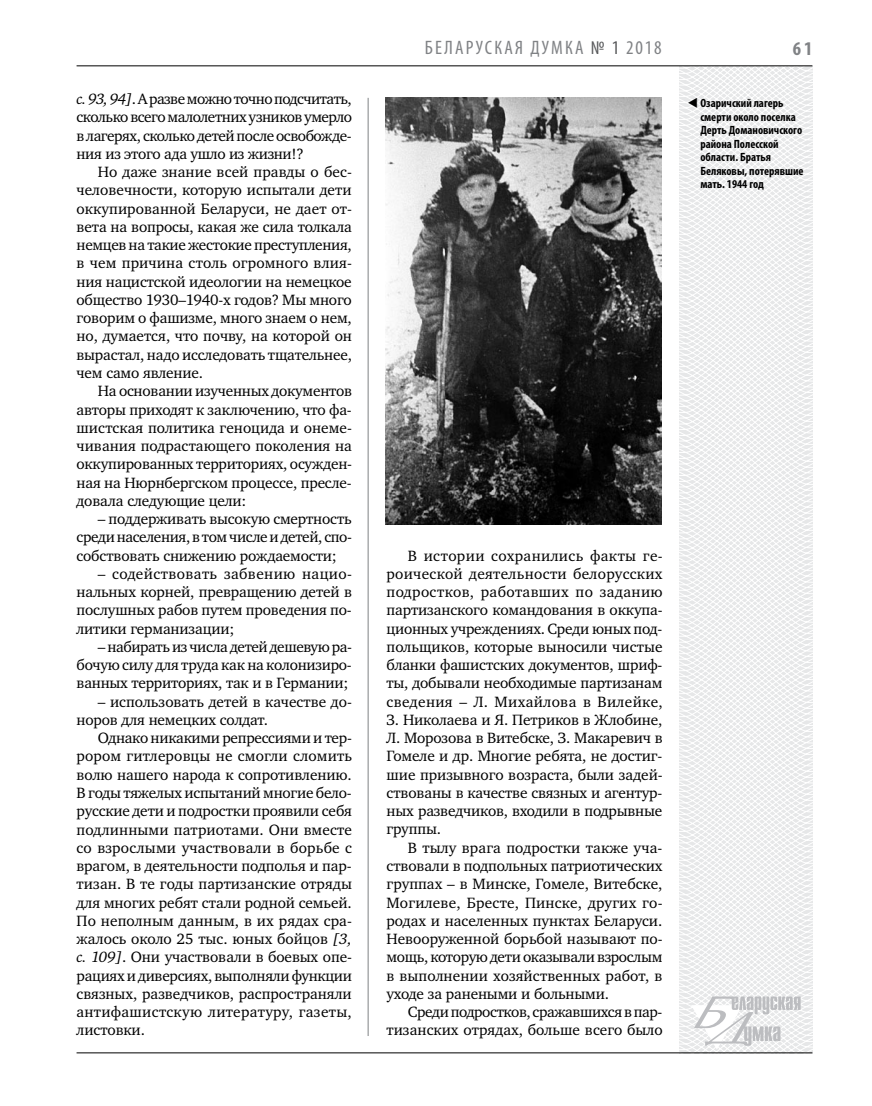
<style>
.page{position:relative;width:872px;height:1106px;background:#fff}
.page>*{position:absolute;margin:0;border:0;box-sizing:border-box;transform-origin:0 0}
.t1{font:condensed 19.5px "Myriad Pro";letter-spacing:.11em;color:#808285}
.t2{font:700 condensed 19.5px "Myriad Pro";color:#808285}
.t3{font:15.3px/18.3px "Charter C";letter-spacing:-.01em;color:#000;text-align:justify}
.t4{font:700 condensed 12px/13.5px "Myriad Pro";color:#000}
.s1{font-style:italic}
.s2{color:#58595b}
</style>
<div class="page">
<hr style="left:368px;top:98px;width:1px;height:938px;background:#808285">
<svg style="left:621px;top:65px;width:192px;height:989px"></svg>
<svg style="left:691px;top:996px;width:109px;height:53px"></svg>
<hr style="left:77px;top:65px;width:735px;height:1px;background:#000">
<hr style="left:77px;top:1052px;width:735px;height:1px;background:#000">
<img style="left:386px;top:97px;width:275px;height:427px">
<svg style="left:698px;top:107px;width:12px;height:1px"></svg>
<p class="t3" style="left:77px;top:90px;width:277px"><span class="s1">с. 93, 94]</span>. А разве можно точно подсчитать, сколько всего малолетних узников умерло в лагерях, сколько детей после освобожде&shy;ния из этого ада ушло из жизни!?</p>
<p class="t3" style="left:77px;top:163px;width:277px;text-indent:21px">Но даже знание всей правды о бес&shy;человечности, которую испытали дети оккупированной Беларуси, не дает от&shy;вета на вопросы, какая же сила толкала немцев на такие жестокие преступления, в чем причина столь огромного влия&shy;ния нацистской идеологии на немецкое общество 1930–1940-х годов? Мы много говорим о фашизме, много знаем о нем, но, думается, что почву, на которой он вырастал, надо исследовать тщательнее, чем само явление.</p>
<p class="t3" style="left:77px;top:382px;width:277px;text-indent:21px">На основании изученных документов авторы приходят к заключению, что фа&shy;шистская политика геноцида и онеме&shy;чивания подрастающего поколения на оккупированных территориях, осужден&shy;ная на Нюрнбергском процессе, пресле&shy;довала следующие цели:</p>
<p class="t3" style="left:77px;top:510px;width:277px;text-indent:21px">– поддерживать высокую смертность среди населения, в том числе и детей, спо&shy;собствовать снижению рождаемости;</p>
<p class="t3" style="left:77px;top:564px;width:277px;text-indent:21px">– содействовать забвению нацио&shy;нальных корней, превращению детей в послушных рабов путем проведения по&shy;литики германизации;</p>
<p class="t3" style="left:77px;top:637px;width:277px;text-indent:21px">– набирать из числа детей дешевую ра&shy;бочую силу для труда как на колонизиро&shy;ванных территориях, так и в Германии;</p>
<p class="t3" style="left:77px;top:692px;width:277px;text-indent:21px">– использовать детей в качестве до&shy;норов для немецких солдат.</p>
<p class="t3" style="left:77px;top:729px;width:277px;text-indent:21px">Однако никакими репрессиями и тер&shy;рором гитлеровцы не смогли сломить волю нашего народа к сопротивлению.<br>В годы тяжелых испытаний многие бело&shy;русские дети и подростки проявили себя подлинными патриотами. Они вместе со взрослыми участвовали в борьбе с врагом, в деятельности подполья и пар&shy;тизан. В те годы партизанские отряды для многих ребят стали родной семьей.<br>По неполным данным, в их рядах сра&shy;жалось около 25 тыс. юных бойцов <span class="s1">[3, с. 109]</span>. Они участвовали в боевых опе&shy;рациях и диверсиях, выполняли функции связных, разведчиков, распространяли антифашистскую литературу, газеты, листовки.</p>
<p class="t1" style="left:425px;top:36px;width:238px">БЕЛАРУСКАЯ ДУМКА <span class="s2">№ 1</span> 2018</p>
<p class="t2" style="left:793px;top:37px;width:21px">61</p>
<p class="t4" style="left:700px;top:96px;width:105px;text-indent:-13px">▼ Озаричский лагерь смерти около поселка<br>Дерть Домановичского района Полесской области. Братья<br>Беляковы, потерявшие мать. 1944 год</p>
<p class="t3" style="left:386px;top:546px;width:278px;text-indent:21px">В истории сохранились факты ге&shy;роической деятельности белорусских подростков, работавших по заданию партизанского командования в оккупа&shy;ционных учреждениях. Среди юных под&shy;польщиков, которые выносили чистые бланки фашистских документов, шриф&shy;ты, добывали необходимые партизанам сведения – Л. Михайлова в Вилейке, З. Николаева и Я. Петриков в Жлобине, Л. Морозова в Витебске, З. Макаревич в Гомеле и др. Многие ребята, не достиг&shy;шие призывного возраста, были задей&shy;ствованы в качестве связных и агентур&shy;ных разведчиков, входили в подрывные группы.</p>
<p class="t3" style="left:386px;top:838px;width:277px;text-indent:21px">В тылу врага подростки также уча&shy;ствовали в подпольных патриотических группах – в Минске, Гомеле, Витебске, Могилеве, Бресте, Пинске, других го&shy;родах и населенных пунктах Беларуси.<br>Невооруженной борьбой называют по&shy;мощь, которую дети оказывали взрослым в выполнении хозяйственных работ, в уходе за ранеными и больными.</p>
<p class="t3" style="left:386px;top:1002px;width:278px;text-align:right">Среди подростков, сражавшихся в пар&shy;тизанских отрядах, больше всего было</p>
</div>
